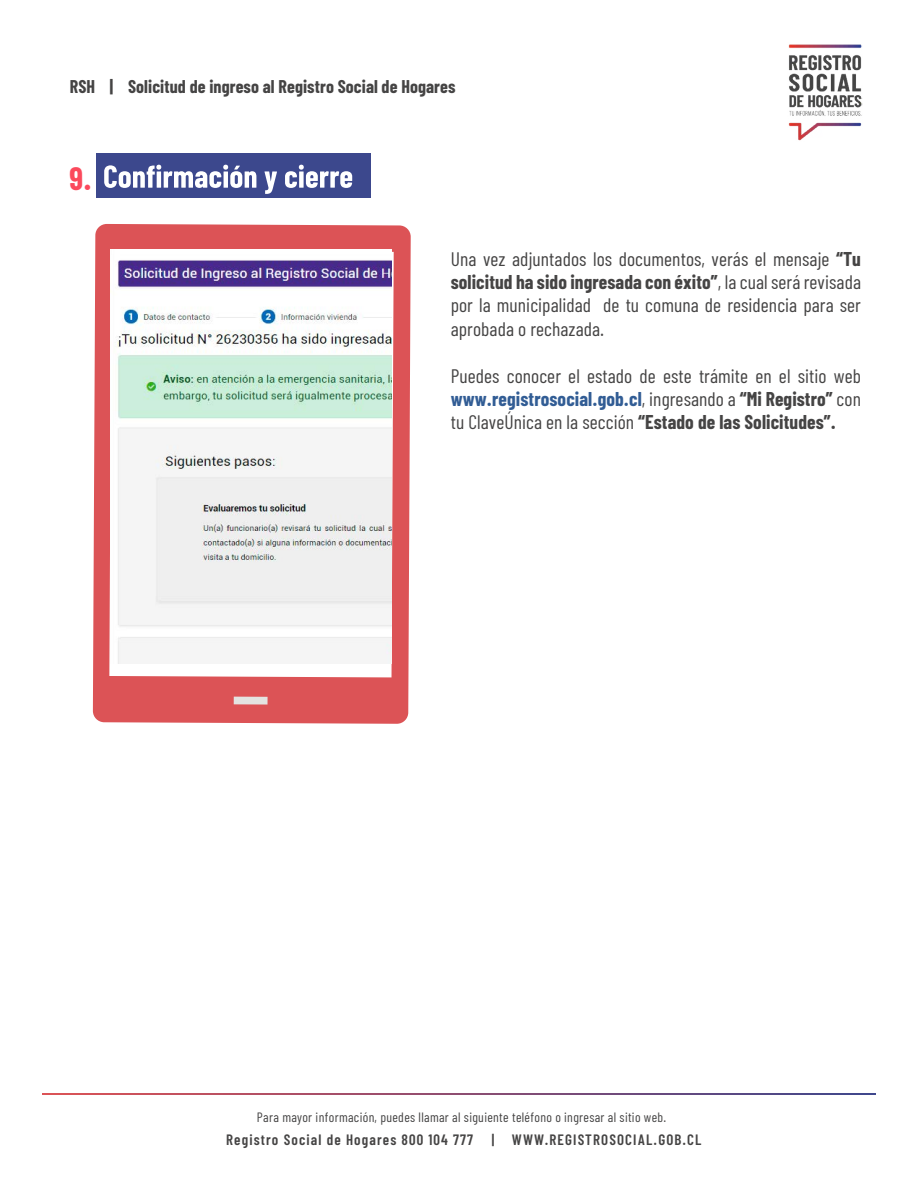
<style>
.page{position:relative;width:918px;height:1188px;background:#fff}
.page>*{position:absolute;margin:0;border:0;box-sizing:border-box;transform-origin:0 0}
.t1{font:700 31.5px "Barlow Condensed";color:#fb495c}
.t2{font:19.5px/23.4px "Barlow Condensed";letter-spacing:.005em;color:#454444;text-align:justify}
.t3{font:700 18px "Barlow Condensed";letter-spacing:.005em;color:#454444}
.t4{font:600 15px "Barlow Condensed";letter-spacing:.075em;color:#454444}
.t5{font:13.5px "Barlow Condensed";letter-spacing:.025em;color:#454444}
.s1{font-weight:700}
.s2{font-weight:700;color:#325d95}
</style>
<div class="page">
<img style="left:788px;top:44px;width:75px;height:97px">
<svg style="left:43px;top:1093px;width:832px;height:2px;background:#8d4d71"></svg>
<div style="left:97px;top:154px;width:274px;height:44px;background:#3c488d"></div>
<svg style="left:104px;top:165px;width:248px;height:29px"></svg>
<svg style="left:93px;top:224px;width:318px;height:500px;background:#e16e71"></svg>
<img style="left:111px;top:250px;width:281px;height:413px">
<div style="left:234px;top:697px;width:34px;height:8px;background:#e4e3e1"></div>
<p class="t3" style="left:70px;top:75px;width:387px">RSH | Solicitud de ingreso al Registro Social de Hogares</p>
<h1 class="t1" style="left:70px;top:159px;width:24px">9.</h1>
<p class="t2" style="left:451px;top:246px;width:412px">Una vez adjuntados los documentos, verás el mensaje <span class="s1">“Tu solicitud ha sido ingresada con éxito”</span>, la cual será revisada por la municipalidad de tu comuna de residencia para ser aprobada o rechazada.</p>
<p class="t2" style="left:451px;top:363px;width:412px">Puedes conocer el estado de este trámite en el sitio web <span class="s2">www.registrosocial.gob.cl</span>, ingresando a <span class="s1">“Mi Registro”</span> con tu ClaveÚnica en la sección <span class="s1">“Estado de las Solicitudes”.</span></p>
<p class="t5" style="left:257px;top:1109px;width:411px">Para mayor información, puedes llamar al siguiente teléfono o ingresar al sitio web.</p>
<p class="t4" style="left:226px;top:1131px;width:477px">Registro Social de Hogares 800 104 777 | WWW.REGISTROSOCIAL.GOB.CL</p>
</div>
